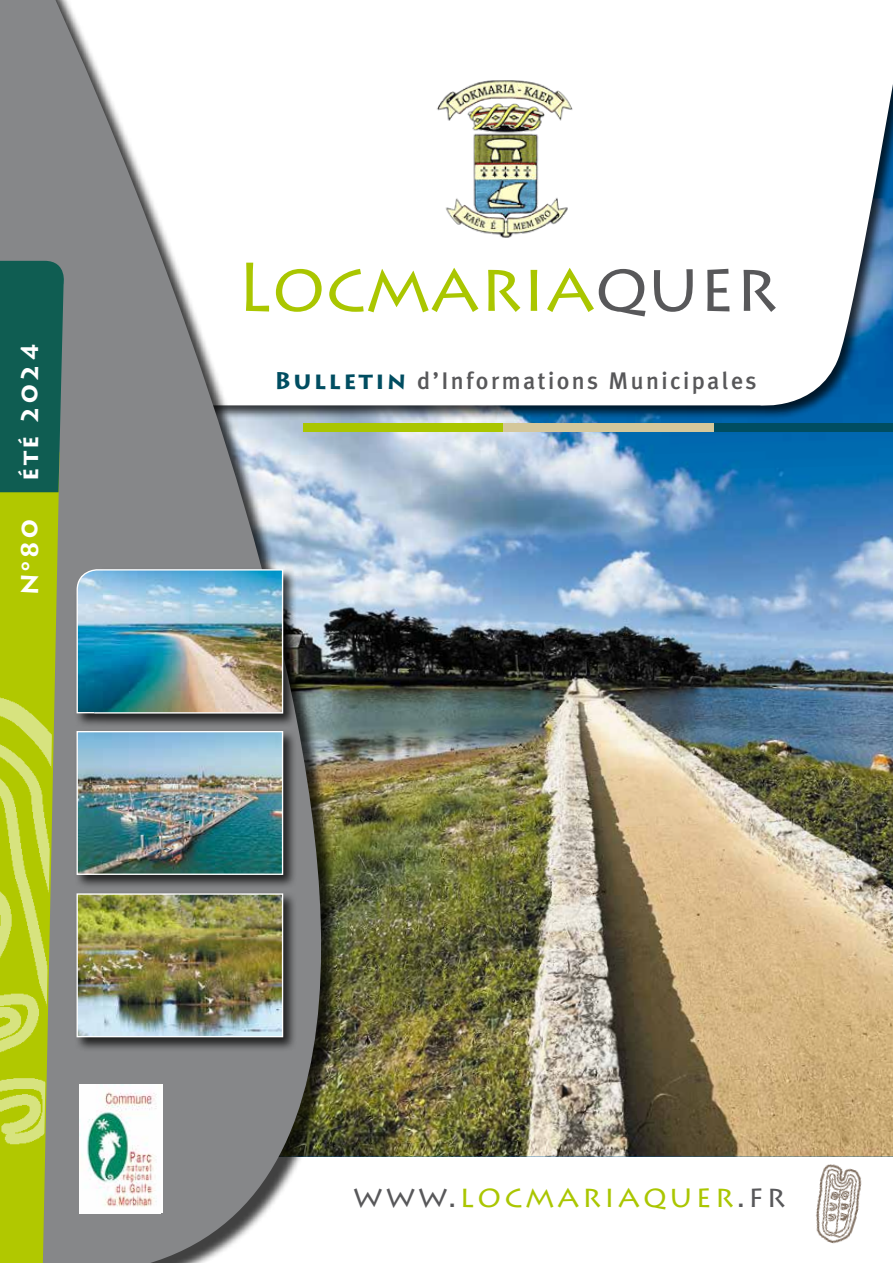
<style>
.page{position:relative;width:893px;height:1263px;background:#fff}
.page>*{position:absolute;margin:0;border:0;box-sizing:border-box;transform-origin:0 0}
.t1{font:68.85px "Lithos Pro";color:#aac600}
.t2{font:30.75px "Lithos Pro";letter-spacing:.1em;color:#aac600}
.t3{font:500 24px "Meta Plus";letter-spacing:.1em;color:#58585a}
.t4{font:700 24px "Lithos Pro";letter-spacing:.1em;color:#fff}
.s1{color:#58585a}
.s2{font-family:"Lithos Pro";font-weight:700;color:#004d61}
</style>
<div class="page">
<img style="left:657px;top:420px;width:236px;height:737px">
<svg style="left:657px;top:84px;width:236px;height:327px"></svg>
<div style="left:504px;top:423px;width:213px;height:9px;background:#d4c79b"></div>
<div style="left:715px;top:423px;width:178px;height:9px;background:#004d61"></div>
<img style="left:816px;top:1164px;width:46px;height:80px">
<img style="left:0;top:0;width:657px;height:1263px">
<svg style="left:0;top:492px;width:60px;height:771px;fill:#b1c800"></svg>
<svg style="left:0;top:261px;width:68px;height:231px"></svg>
<img style="left:0;top:653px;width:53px;height:542px">
<div style="left:79px;top:1085px;width:84px;height:128px;background:#fff"></div>
<img style="left:79px;top:1085px;width:78px;height:122px">
<div style="left:75px;top:567px;width:223px;height:161px;background:#000;opacity:.75"></div>
<img style="left:76px;top:568px;width:208px;height:146px">
<div style="left:75px;top:729px;width:223px;height:160px;background:#000;opacity:.75"></div>
<img style="left:79px;top:733px;width:202px;height:140px">
<div style="left:77px;top:731px;width:206px;height:144px;border:1px solid #fff"></div>
<div style="left:75px;top:891px;width:223px;height:161px;background:#000;opacity:.75"></div>
<img style="left:79px;top:895px;width:202px;height:140px">
<div style="left:77px;top:893px;width:206px;height:144px;border:1px solid #fff"></div>
<p class="t4" style="left:18px;top:481px;width:139px;rotate:-90deg">été 2024</p>
<p class="t4" style="left:18px;top:595px;width:77px;rotate:-90deg">N°80</p>
<h1 class="t1" style="left:236px;top:253px;width:543px">Locmaria<span class="s1">quer</span></h1>
<p class="t3" style="left:274px;top:371px;width:484px"><span class="s2">Bulletin</span> d’Informations Municipales</p>
<p class="t2" style="left:353px;top:1181px;width:433px"><span class="s1">www.</span>locmariaquer<span class="s1">.fr</span></p>
</div>
